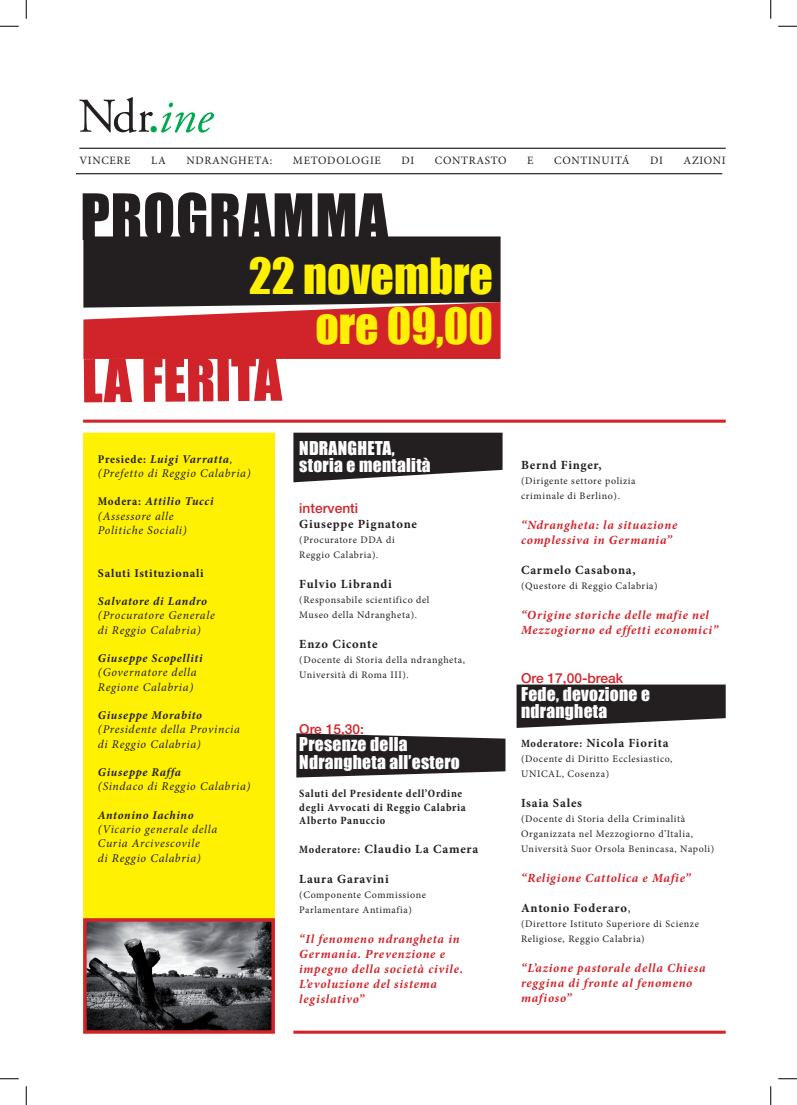
<style>
.page{position:relative;width:797px;height:1105px;background:#fff}
.page>*{position:absolute;margin:0;border:0;box-sizing:border-box;transform-origin:0 0}
.t1{font:59.12px "Impact";letter-spacing:.01em;color:#231f20}
.t2{font:54.75px "Impact";color:#d1232a}
.t3{font:45.88px/50px "Impact";color:#fff101;text-align:right}
.t4{font:17.5px/17.5px "Impact";letter-spacing:.015em;color:#fff}
.t5{font:500 13.75px "Helvetica Neue LT Std";color:#d1232a}
.t6{font:italic 700 12.5px/15px "Minion Pro";letter-spacing:.055em;color:#d1232a}
.t7{font:700 12.5px "Minion Pro";letter-spacing:.06em;color:#231f20}
.t8{font:italic 11.88px/14.2px "Minion Pro";letter-spacing:.055em;color:#231f20}
.t9{font:italic 700 11.88px "Minion Pro";letter-spacing:.055em;color:#231f20}
.t10{font:700 11.88px "Minion Pro";letter-spacing:.055em;color:#231f20}
.t11{font:700 condensed 11.25px/13.5px "Minion Pro";letter-spacing:.06em;color:#231f20}
.t12{font:11.25px "Minion Pro";letter-spacing:.06em;color:#231f20}
.t13{font:10px/15px "Minion Pro";letter-spacing:.06em;color:#231f20}
.s1{font-weight:700;font-style:normal;font-stretch:condensed}
.s2{font-weight:700}
.s3{font-stretch:condensed;font-size:11.25px}
.s4{font-weight:400}
</style>
<div class="page">
<svg style="left:516px;top:684px;width:209px;height:44px;background:#3e3b3c"></svg>
<svg style="left:296px;top:733px;width:209px;height:44px;background:#3e3b3c"></svg>
<svg style="left:293px;top:433px;width:209px;height:49px;background:#3d3a3b"></svg>
<hr style="left:293px;top:1031px;width:432px;height:3px;background:#d1232a">
<hr style="left:83px;top:420px;width:642px;height:3px;background:#d1232a">
<div style="left:83px;top:433px;width:192px;height:558px;background:#fff101;border:1px solid #fff101"></div>
<svg style="left:83px;top:236px;width:417px;height:123px;background:#732c30"></svg>
<img style="left:87px;top:922px;width:184px;height:108px">
<div style="left:83px;top:918px;width:192px;height:116px;border:3px solid #d1232a"></div>
<hr style="left:76px;top:173px;width:646px;height:1px;background:#231f20">
<hr style="left:79px;top:148px;width:646px;height:1px;background:#231f20">
<svg style="left:79px;top:97px;width:74px;height:36px"></svg>
<div style="left:150px;top:126px;width:7px;height:6px;background:#00a94e;border-radius:50%"></div>
<svg style="left:161px;top:103px;width:53px;height:30px"></svg>
<svg style="left:0;top:25px;width:19px;height:2px"></svg>
<svg style="left:778px;top:25px;width:19px;height:2px"></svg>
<svg style="left:0;top:1078px;width:19px;height:1px"></svg>
<svg style="left:778px;top:1078px;width:19px;height:1px"></svg>
<svg style="left:25px;top:0;width:2px;height:19px"></svg>
<svg style="left:25px;top:1086px;width:2px;height:19px"></svg>
<svg style="left:770px;top:0;width:1px;height:19px"></svg>
<svg style="left:770px;top:1086px;width:1px;height:19px"></svg>
<p class="t12" style="left:79px;top:153px;width:53px">VINCERE</p>
<p class="t12" style="left:151px;top:153px;width:16px">LA</p>
<p class="t12" style="left:186px;top:153px;width:87px">NDRANGHETA:</p>
<p class="t12" style="left:293px;top:153px;width:89px">METODOLOGIE</p>
<p class="t12" style="left:401px;top:153px;width:14px">DI</p>
<p class="t12" style="left:435px;top:153px;width:73px">CONTRASTO</p>
<p class="t12" style="left:527px;top:153px;width:8px">E</p>
<p class="t12" style="left:554px;top:153px;width:77px">CONTINUITÁ</p>
<p class="t12" style="left:650px;top:153px;width:14px">DI</p>
<p class="t12" style="left:683px;top:153px;width:44px">AZIONI</p>
<h1 class="t1" style="left:80px;top:171px;width:309px">PROGRAMMA</h1>
<h3 class="t3" style="left:249px;top:249px;width:245px">22 novembre ore 09,00</h3>
<h2 class="t2" style="left:82px;top:338px;width:202px">LA FERITA</h2>
<h3 class="t4" style="left:299px;top:438px;width:133px">NDRANGHETA, storia e mentalità</h3>
<h3 class="t5" style="left:299px;top:500px;width:60px">interventi</h3>
<p class="t7" style="left:299px;top:515px;width:119px">Giuseppe Pignatone</p>
<p class="t13" style="left:299px;top:532px;width:97px">(Procuratore DDA di<br>Reggio Calabria).</p>
<p class="t7" style="left:299px;top:575px;width:94px">Fulvio Librandi</p>
<p class="t13" style="left:299px;top:592px;width:132px">(Responsabile scientifico del<br>Museo della Ndrangheta).</p>
<p class="t7" style="left:299px;top:635px;width:80px">Enzo Ciconte</p>
<p class="t13" style="left:299px;top:652px;width:167px">(Docente di Storia della ndrangheta,<br>Università di Roma III).</p>
<p class="t8" style="left:98px;top:452px;width:154px"><span class="s1">Presiede:</span> <span class="s2">Luigi Varratta</span>, (Prefetto di Reggio Calabria)</p>
<p class="t8" style="left:98px;top:494px;width:117px"><span class="s1">Modera:</span> <span class="s2">Attilio Tucci </span>(Assessore alle<br>Politiche Sociali)</p>
<p class="t10" style="left:98px;top:564px;width:107px">Saluti Istituzionali</p>
<p class="t9" style="left:98px;top:593px;width:111px">Salvatore di Landro</p>
<p class="t8" style="left:98px;top:608px;width:118px">(Procuratore Generale di Reggio Calabria)</p>
<p class="t9" style="left:98px;top:650px;width:106px">Giuseppe Scopelliti</p>
<p class="t8" style="left:98px;top:665px;width:100px">(Governatore della<br>Regione Calabria)</p>
<p class="t9" style="left:98px;top:707px;width:106px">Giuseppe Morabito</p>
<p class="t8" style="left:98px;top:722px;width:144px">(Presidente della Provincia di Reggio Calabria)</p>
<p class="t9" style="left:98px;top:764px;width:85px">Giuseppe Raffa</p>
<p class="t8" style="left:98px;top:779px;width:154px">(Sindaco di Reggio Calabria)</p>
<p class="t9" style="left:98px;top:807px;width:97px">Antonino Iachino</p>
<p class="t8" style="left:98px;top:822px;width:121px">(Vicario generale della<br>Curia Arcivescovile<br>di Reggio Calabria)</p>
<h3 class="t5" style="left:299px;top:721px;width:66px">Ore 15,30:</h3>
<h3 class="t4" style="left:299px;top:735px;width:162px">Presenze della<br>Ndrangheta all’estero</h3>
<p class="t11" style="left:299px;top:787px;width:168px">Saluti del Presidente dell’Ordine degli Avvocati di Reggio Calabria<br>Alberto Panuccio</p>
<p class="t7" style="left:299px;top:840px;width:180px"><span class="s3">Moderatore:</span> Claudio La Camera</p>
<p class="t7" style="left:299px;top:870px;width:91px">Laura Garavini</p>
<p class="t13" style="left:299px;top:887px;width:128px">(Componente Commissione<br>Parlamentare Antimafia)</p>
<p class="t6" style="left:299px;top:931px;width:165px">“Il fenomeno ndrangheta in<br>Germania. Prevenzione e impegno della società civile.<br>L’evoluzione del sistema legislativo”</p>
<p class="t7" style="left:521px;top:457px;width:82px">Bernd Finger,</p>
<p class="t13" style="left:521px;top:474px;width:116px">(Dirigente settore polizia criminale di Berlino).</p>
<p class="t6" style="left:521px;top:518px;width:158px">“Ndrangheta: la situazione complessiva in Germania”</p>
<p class="t7" style="left:521px;top:562px;width:116px">Carmelo Casabona,</p>
<p class="t13" style="left:521px;top:579px;width:138px">(Questore di Reggio Calabria)</p>
<p class="t6" style="left:521px;top:608px;width:199px">“Origine storiche delle mafie nel<br>Mezzogiorno ed effetti economici”</p>
<h3 class="t5" style="left:521px;top:670px;width:103px">Ore 17,00-break</h3>
<h3 class="t4" style="left:521px;top:684px;width:130px">Fede, devozione e ndrangheta</h3>
<p class="t7" style="left:521px;top:734px;width:149px"><span class="s3">Moderatore:</span> Nicola Fiorita</p>
<p class="t13" style="left:521px;top:751px;width:153px">(Docente di Diritto Ecclesiastico,<br>UNICAL, Cosenza)</p>
<p class="t7" style="left:521px;top:794px;width:62px">Isaia Sales</p>
<p class="t13" style="left:521px;top:811px;width:195px">(Docente di Storia della Criminalità<br>Organizzata nel Mezzogiorno d’Italia,<br>Università Suor Orsola Benincasa, Napoli)</p>
<p class="t6" style="left:521px;top:870px;width:171px">“Religione Cattolica e Mafie”</p>
<p class="t7" style="left:521px;top:899px;width:111px">Antonio Foderaro<span class="s4">,</span></p>
<p class="t13" style="left:521px;top:916px;width:179px">(Direttore Istituto Superiore di Scienze<br>Religiose, Reggio Calabria)</p>
<p class="t6" style="left:521px;top:960px;width:186px">“L’azione pastorale della Chiesa reggina di fronte al fenomeno mafioso”</p>
</div>
